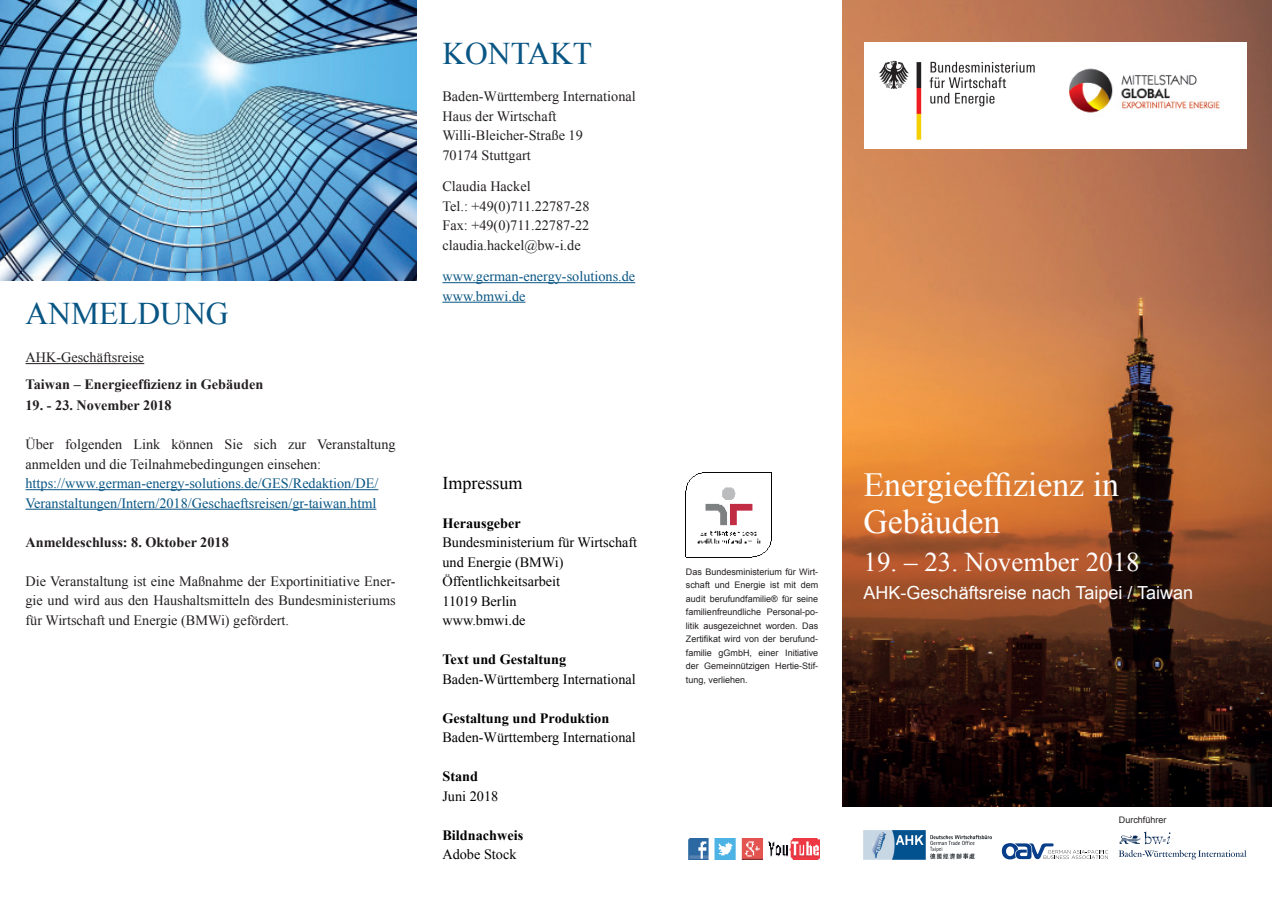
<style>
.page{position:relative;width:1272px;height:902px;background:#fff}
.page>*{position:absolute;margin:0;border:0;box-sizing:border-box;transform-origin:0 0}
.t1{font:33.75px/37.5px "Times New Roman";color:#fff}
.t2{font:31.5px "Times New Roman";color:#095684}
.t3{font:27px "Times New Roman";color:#fff}
.t4{font:18px "Arial";color:#fff}
.t5{font:18px "Times New Roman";color:#000001}
.t6{font:14.25px/19.5px "Times New Roman";color:#231f20}
.t7{font:14.25px/19.5px "Times New Roman";color:#000001}
.t8{font:14.25px/19.5px "Times New Roman";color:#095684}
.t9{font:700 14.25px "Times New Roman";color:#231f20}
.t10{font:700 14.25px "Times New Roman";color:#000001}
.t11{font:9px/13.5px "Arial";color:#231f20;text-align:justify}
</style>
<div class="page">
<img style="left:842px;top:0;width:429px;height:806px">
<div style="left:863px;top:43px;width:383px;height:106px;background:#fff"></div>
<img style="left:879px;top:60px;width:156px;height:80px">
<img style="left:863px;top:830px;width:128px;height:29px">
<svg style="left:1119px;top:831px;width:127px;height:28px"></svg>
<hr style="left:442px;top:282px;width:193px;height:1px;background:#095684">
<hr style="left:442px;top:302px;width:83px;height:1px;background:#095684">
<img style="left:686px;top:472px;width:85px;height:85px">
<img style="left:688px;top:838px;width:131px;height:21px">
<img style="left:0;top:0;width:417px;height:281px">
<hr style="left:26px;top:363px;width:118px;height:1px;background:#231f20">
<hr style="left:26px;top:489px;width:352px;height:1px;background:#095684">
<hr style="left:26px;top:509px;width:350px;height:1px;background:#095684">
<img style="left:1069px;top:68px;width:151px;height:45px">
<svg style="left:1001px;top:843px;width:107px;height:16px"></svg>
<h2 class="t2" style="left:26px;top:292px;width:204px">ANMELDUNG</h2>
<p class="t6" style="left:26px;top:347px;width:120px">AHK-Geschäftsreise</p>
<p class="t9" style="left:26px;top:374px;width:239px">Taiwan – Energieeffizienz in Gebäuden</p>
<p class="t9" style="left:26px;top:395px;width:148px">19. - 23. November 2018</p>
<p class="t6" style="left:26px;top:434px;width:371px">Über folgenden Link können Sie sich zur Veranstaltung anmelden und die Teilnahmebedingungen einsehen:</p>
<p class="t8" style="left:26px;top:473px;width:354px">https://www.german-energy-solutions.de/GES/Redaktion/DE/<br>Veranstaltungen/Intern/2018/Geschaeftsreisen/gr-taiwan.html</p>
<p class="t9" style="left:26px;top:532px;width:205px">Anmeldeschluss: 8. Oktober 2018</p>
<p class="t6" style="left:26px;top:571px;width:371px;text-align:justify">Die Veranstaltung ist eine Maßnahme der Exportinitiative Ener&shy;gie und wird aus den Haushaltsmitteln des Bundesministeriums für Wirtschaft und Energie (BMWi) gefördert.</p>
<h2 class="t2" style="left:442px;top:33px;width:151px">KONTAKT</h2>
<p class="t6" style="left:442px;top:86px;width:195px">Baden-Württemberg International<br>Haus der Wirtschaft<br>Willi-Bleicher-Straße 19<br>70174 Stuttgart</p>
<p class="t6" style="left:442px;top:176px;width:149px">Claudia Hackel<br>Tel.: +49(0)711.22787-28<br>Fax: +49(0)711.22787-22 claudia.hackel@bw-i.de</p>
<p class="t8" style="left:442px;top:266px;width:194px">www.german-energy-solutions.de www.bmwi.de</p>
<p class="t5" style="left:442px;top:470px;width:81px">Impressum</p>
<p class="t10" style="left:442px;top:513px;width:80px">Herausgeber</p>
<p class="t7" style="left:442px;top:532px;width:196px">Bundesministerium für Wirtschaft und Energie (BMWi)<br>Öffentlichkeitsarbeit<br>11019 Berlin<br>www.bmwi.de</p>
<p class="t10" style="left:442px;top:649px;width:125px">Text und Gestaltung</p>
<p class="t7" style="left:442px;top:669px;width:195px">Baden-Württemberg International</p>
<p class="t10" style="left:442px;top:708px;width:168px">Gestaltung und Produktion</p>
<p class="t7" style="left:442px;top:727px;width:195px">Baden-Württemberg International</p>
<p class="t10" style="left:442px;top:766px;width:37px">Stand</p>
<p class="t7" style="left:442px;top:786px;width:57px">Juni 2018</p>
<p class="t10" style="left:442px;top:825px;width:82px">Bildnachweis</p>
<p class="t7" style="left:442px;top:844px;width:76px">Adobe Stock</p>
<p class="t11" style="left:686px;top:564px;width:134px">Das Bundesministerium für Wirt&shy;schaft und Energie ist mit dem audit berufundfamilie® für seine familienfreundliche Personal-po&shy;litik ausgezeichnet worden. Das Zertifikat wird von der berufund&shy;familie gGmbH, einer Initiative der Gemeinnützigen Hertie-Stif&shy;tung, verliehen.</p>
<h1 class="t1" style="left:863px;top:465px;width:257px">Energieeffizienz in<br>Gebäuden</h1>
<h3 class="t3" style="left:863px;top:543px;width:277px">19. – 23. November 2018</h3>
<p class="t4" style="left:863px;top:581px;width:331px">AHK-Geschäftsreise nach Taipei / Taiwan</p>
<p class="t11" style="left:1118px;top:813px;width:49px">Durchführer</p>
</div>
